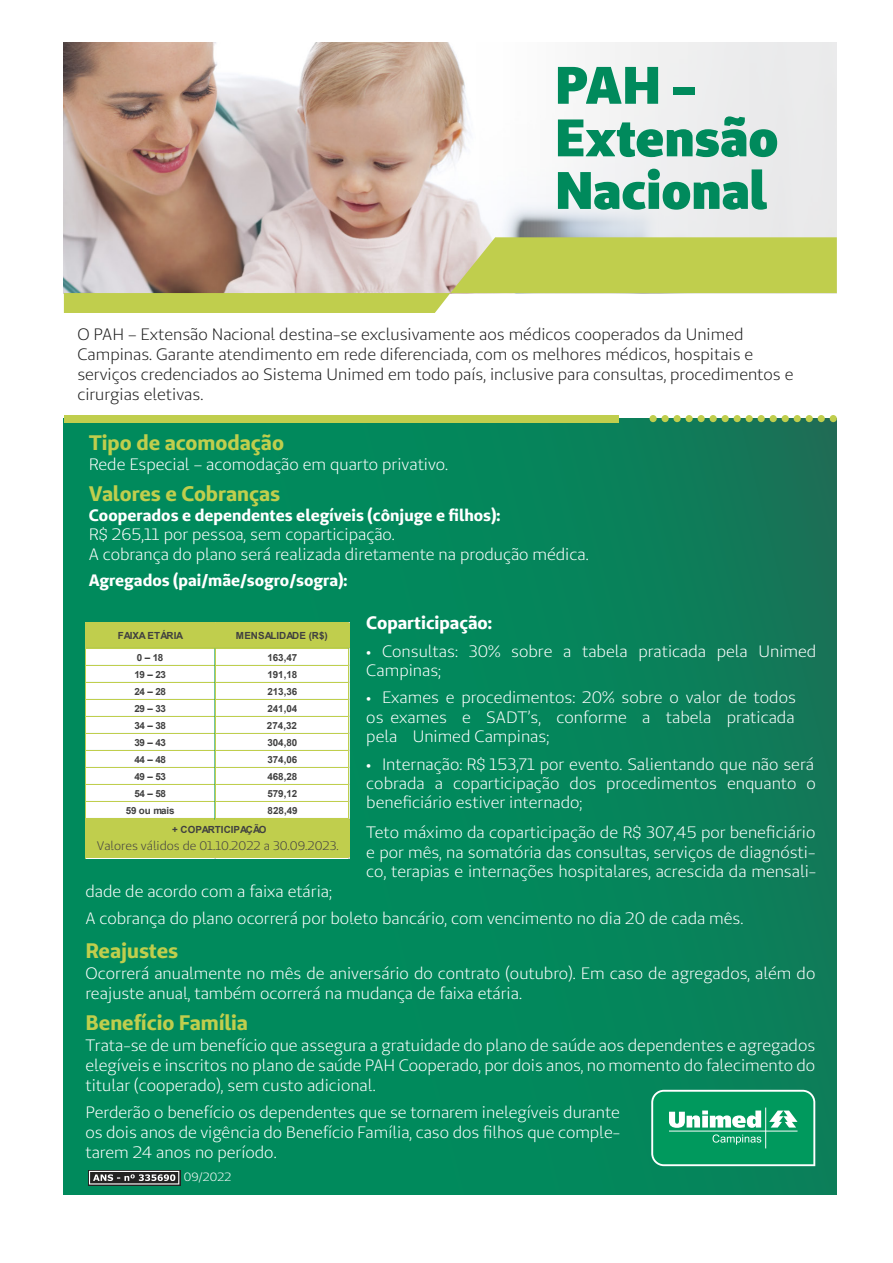
<style>
.page{position:relative;width:893px;height:1263px;background:#fff}
.page>*{position:absolute;margin:0;border:0;box-sizing:border-box;transform-origin:0 0}
.t1{font:900 52.65px/52.5px "Unimed Sans";color:#008a5c}
.t2{font:700 21px "Unimed Sans";color:#c0ce4d}
.t3{font:700 18px "Unimed Sans";color:#fff}
.t4{font:16.5px/19.8px "Unimed Sans";color:#fff;text-align:justify}
.t5{font:16.5px/19.8px "Unimed Sans";color:#1e1e1e}
.t6{font:700 16.5px "Unimed Sans";color:#fff}
.t7{font:12.45px "Unimed Sans";color:#444242}
.t8{font:12px "Unimed Sans";color:#fff}
.t9{font:700 9.75px "Arial";letter-spacing:-.015em;color:#404040}
.t10{font:700 9.75px "Arial";color:#404040}
</style>
<div class="page">
<svg style="left:64px;top:43px;width:773px;height:194px"></svg>
<div style="left:64px;top:419px;width:773px;height:775px;background:linear-gradient(to right,#008e5d,#0e7d59)"></div>
<svg style="left:64px;top:237px;width:773px;height:76px;background:#cbcb8c"></svg>
<div style="left:64px;top:415px;width:555px;height:7px;background:#c0ce4d"></div>
<div style="left:85px;top:623px;width:264px;height:235px;background:#fff"></div>
<div style="left:650px;top:415px;width:7px;height:7px;background:#c0ce4d;border-radius:50%"></div>
<div style="left:662px;top:415px;width:7px;height:7px;background:#c0ce4d;border-radius:50%"></div>
<div style="left:674px;top:415px;width:7px;height:7px;background:#c0ce4d;border-radius:50%"></div>
<div style="left:686px;top:415px;width:7px;height:7px;background:#c0ce4d;border-radius:50%"></div>
<div style="left:698px;top:415px;width:7px;height:7px;background:#c0ce4d;border-radius:50%"></div>
<div style="left:710px;top:415px;width:7px;height:7px;background:#c0ce4d;border-radius:50%"></div>
<div style="left:722px;top:415px;width:7px;height:7px;background:#c0ce4d;border-radius:50%"></div>
<div style="left:734px;top:415px;width:7px;height:7px;background:#c0ce4d;border-radius:50%"></div>
<div style="left:746px;top:415px;width:7px;height:7px;background:#c0ce4d;border-radius:50%"></div>
<div style="left:758px;top:415px;width:7px;height:7px;background:#c0ce4d;border-radius:50%"></div>
<div style="left:770px;top:415px;width:7px;height:7px;background:#c0ce4d;border-radius:50%"></div>
<div style="left:782px;top:415px;width:7px;height:7px;background:#c0ce4d;border-radius:50%"></div>
<div style="left:794px;top:415px;width:7px;height:7px;background:#c0ce4d;border-radius:50%"></div>
<div style="left:806px;top:415px;width:7px;height:7px;background:#c0ce4d;border-radius:50%"></div>
<div style="left:818px;top:415px;width:7px;height:7px;background:#c0ce4d;border-radius:50%"></div>
<div style="left:830px;top:415px;width:7px;height:7px;background:#c0ce4d;border-radius:50%"></div>
<div style="left:86px;top:623px;width:263px;height:26px;background:#c0ce4d"></div>
<div style="left:86px;top:818px;width:263px;height:40px;background:#c0ce4d"></div>
<hr style="left:86px;top:665px;width:263px;height:1px;background:#c0ce4d">
<hr style="left:86px;top:682px;width:263px;height:1px;background:#c0ce4d">
<hr style="left:86px;top:699px;width:263px;height:1px;background:#c0ce4d">
<hr style="left:86px;top:716px;width:263px;height:1px;background:#c0ce4d">
<hr style="left:86px;top:733px;width:263px;height:1px;background:#c0ce4d">
<hr style="left:86px;top:750px;width:263px;height:1px;background:#c0ce4d">
<hr style="left:86px;top:767px;width:263px;height:1px;background:#c0ce4d">
<hr style="left:86px;top:784px;width:263px;height:1px;background:#c0ce4d">
<hr style="left:86px;top:801px;width:263px;height:1px;background:#c0ce4d">
<hr style="left:348px;top:649px;width:1px;height:170px;background:#00995d">
<hr style="left:349px;top:649px;width:1px;height:170px;background:#c0ce4d">
<hr style="left:215px;top:649px;width:1px;height:170px;background:#c0ce4d">
<svg style="left:651px;top:1090px;width:164px;height:76px;background:#2eab7a"></svg>
<div style="left:88px;top:1170px;width:93px;height:15px;background:#6b6b6a"></div>
<svg style="left:89px;top:1171px;width:90px;height:13px"></svg>
<hr style="left:85px;top:623px;width:1px;height:235px;background:#c0ce4d">
<h1 class="t1" style="left:555px;top:57px;width:225px">PAH -<br>Extensão<br>Nacional</h1>
<p class="t5" style="left:77px;top:324px;width:718px">O PAH – Extensão Nacional destina-se exclusivamente aos médicos cooperados da Unimed Campinas. Garante atendimento em rede diferenciada, com os melhores médicos, hospitais e serviços credenciados ao Sistema Unimed em todo país, inclusive para consultas, procedimentos e cirurgias eletivas.</p>
<p class="t2" style="left:89px;top:429px;width:197px">Tipo de acomodação</p>
<p class="t4" style="left:89px;top:454px;width:361px">Rede Especial – acomodação em quarto privativo.</p>
<p class="t2" style="left:89px;top:480px;width:193px">Valores e Cobranças</p>
<p class="t6" style="left:89px;top:504px;width:413px">Cooperados e dependentes elegíveis (cônjuge e filhos):</p>
<p class="t4" style="left:89px;top:525px;width:501px">R$ 265,11 por pessoa, sem coparticipação.<br>A cobrança do plano será realizada diretamente na produção médica.</p>
<p class="t6" style="left:89px;top:569px;width:260px">Agregados (pai/mãe/sogro/sogra):</p>
<p class="t3" style="left:366px;top:611px;width:127px">Coparticipação:</p>
<p class="t4" style="left:366px;top:641px;width:451px;line-height:19.2px">• Consultas: 30% sobre a tabela praticada pela Unimed<br>Campinas;</p>
<p class="t4" style="left:366px;top:688px;width:431px">• Exames e procedimentos: 20% sobre o valor de todos os exames e SADT’s, conforme a tabela praticada pela Unimed Campinas;</p>
<p class="t4" style="left:366px;top:754px;width:451px">• Internação: R$ 153,71 por evento. Salientando que não será cobrada a coparticipação dos procedimentos enquanto o beneficiário estiver internado;</p>
<p class="t4" style="left:366px;top:822px;width:451px">Teto máximo da coparticipação de R$ 307,45 por beneficiário e por mês, na somatória das consultas, serviços de diagnósti&shy;co, terapias e internações hospitalares, acrescida da mensali-</p>
<p class="t9" style="left:118px;top:629px;width:67px">FAIXA ETÁRIA</p>
<p class="t9" style="left:236px;top:629px;width:93px">MENSALIDADE (R$)</p>
<p class="t9" style="left:137px;top:651px;width:28px">0 – 18</p>
<p class="t10" style="left:267px;top:651px;width:32px">163,47</p>
<p class="t9" style="left:134px;top:668px;width:33px">19 – 23</p>
<p class="t10" style="left:267px;top:668px;width:32px">191,18</p>
<p class="t9" style="left:134px;top:685px;width:33px">24 – 28</p>
<p class="t10" style="left:267px;top:685px;width:32px">213,36</p>
<p class="t9" style="left:134px;top:702px;width:33px">29 – 33</p>
<p class="t10" style="left:267px;top:702px;width:32px">241,04</p>
<p class="t9" style="left:134px;top:719px;width:33px">34 – 38</p>
<p class="t10" style="left:267px;top:719px;width:32px">274,32</p>
<p class="t9" style="left:134px;top:736px;width:33px">39 – 43</p>
<p class="t10" style="left:267px;top:736px;width:32px">304,80</p>
<p class="t9" style="left:134px;top:753px;width:33px">44 – 48</p>
<p class="t10" style="left:267px;top:753px;width:32px">374,06</p>
<p class="t9" style="left:134px;top:770px;width:33px">49 – 53</p>
<p class="t10" style="left:267px;top:770px;width:32px">468,28</p>
<p class="t9" style="left:134px;top:787px;width:33px">54 – 58</p>
<p class="t10" style="left:267px;top:787px;width:32px">579,12</p>
<p class="t9" style="left:126px;top:804px;width:50px">59 ou mais</p>
<p class="t10" style="left:268px;top:804px;width:32px">828,49</p>
<p class="t9" style="left:172px;top:823px;width:96px">+ COPARTICIPAÇÃO</p>
<p class="t7" style="left:97px;top:838px;width:244px">Valores válidos de 01.10.2022 a 30.09.2023.</p>
<p class="t4" style="left:85px;top:877px;width:660px;line-height:27.3px">dade de acordo com a faixa etária;<br>A cobrança do plano ocorrerá por boleto bancário, com vencimento no dia 20 de cada mês.</p>
<p class="t2" style="left:85px;top:936px;width:94px">Reajustes</p>
<p class="t4" style="left:85px;top:963px;width:731px">Ocorrerá anualmente no mês de aniversário do contrato (outubro). Em caso de agregados, além do reajuste anual, também ocorrerá na mudança de faixa etária.</p>
<p class="t2" style="left:85px;top:1008px;width:164px">Benefício Família</p>
<p class="t4" style="left:85px;top:1035px;width:731px">Trata-se de um benefício que assegura a gratuidade do plano de saúde aos dependentes e agregados elegíveis e inscritos no plano de saúde PAH Cooperado, por dois anos, no momento do falecimento do titular (cooperado), sem custo adicional.</p>
<p class="t4" style="left:85px;top:1102px;width:536px">Perderão o benefício os dependentes que se tornarem inelegíveis durante os dois anos de vigência do Benefício Família, caso dos filhos que comple&shy;tarem 24 anos no período.</p>
<p class="t8" style="left:184px;top:1169px;width:49px">09/2022</p>
</div>
